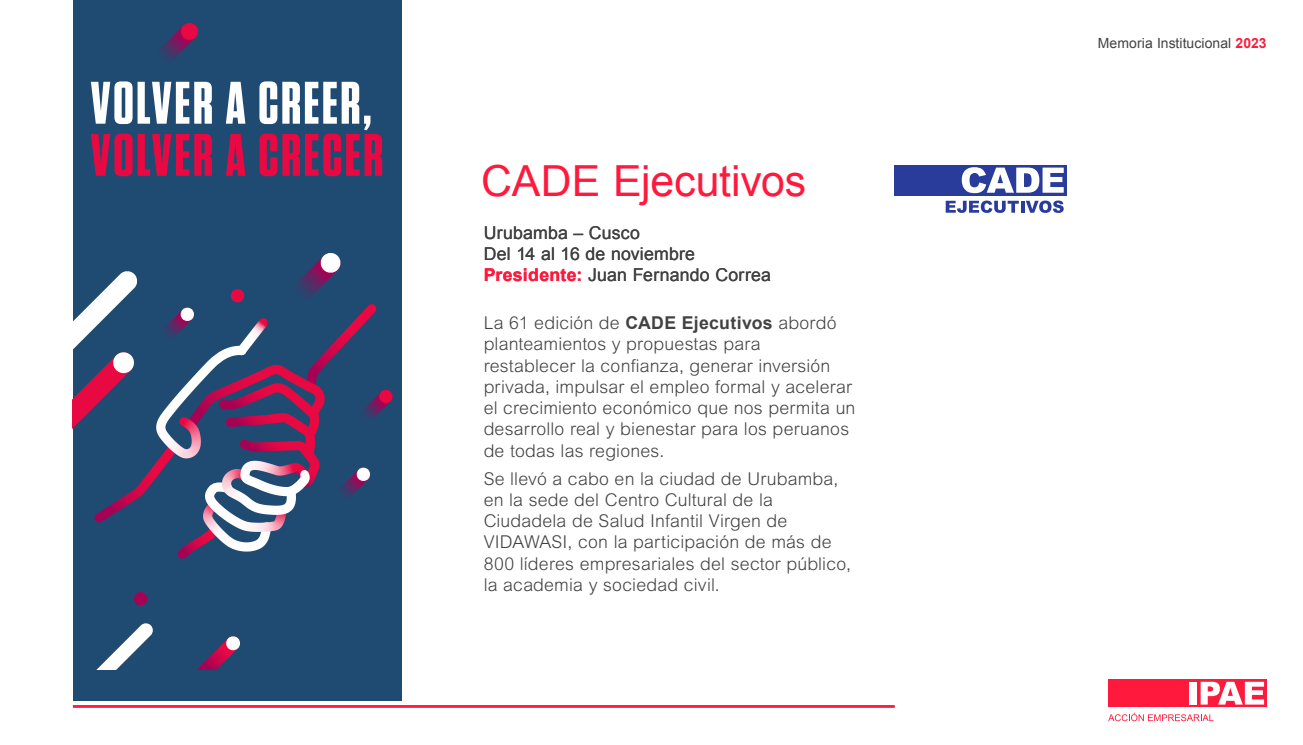
<style>
.page{position:relative;width:1303px;height:745px;background:#fff}
.page>*{position:absolute;margin:0;border:0;box-sizing:border-box;transform-origin:0 0}
.t1{font:42.75px "Arial";color:#ff1a3d}
.t2{font:300 17.62px/21.2px "Arial MT Std";letter-spacing:.01em;color:#424242}
.t3{font:17.62px/21.2px "Arial";letter-spacing:.01em;color:#424242}
.t4{font:14px "Arial";letter-spacing:.005em;color:#424242}
.s1{font-weight:700;color:#ff1a3d}
.s2{font-family:"Arial";font-weight:700}
</style>
<div class="page">
<div style="left:73px;top:0;width:329px;height:700px;background:#1f4a71"></div>
<div style="left:1107px;top:679px;width:159px;height:27px;background:#ff1a3d"></div>
<div style="left:1189px;top:681px;width:7px;height:23px;background:#fff"></div>
<svg style="left:1200px;top:681px;width:63px;height:23px"></svg>
<svg style="left:1108px;top:712px;width:103px;height:8px"></svg>
<div style="left:894px;top:165px;width:172px;height:30px;background:#293c9c"></div>
<svg style="left:961px;top:167px;width:102px;height:26px"></svg>
<svg style="left:945px;top:200px;width:73px;height:13px"></svg>
<svg style="left:1021px;top:201px;width:3px;height:11px"></svg>
<svg style="left:1025px;top:200px;width:38px;height:13px"></svg>
<svg style="left:91px;top:23px;width:121px;height:101px"></svg>
<svg style="left:226px;top:82px;width:19px;height:42px"></svg>
<svg style="left:91px;top:133px;width:121px;height:43px"></svg>
<svg style="left:226px;top:134px;width:19px;height:42px"></svg>
<svg style="left:259px;top:81px;width:123px;height:95px"></svg>
<hr style="left:73px;top:704px;width:821px;height:3px;background:#ff1a3d">
<svg style="left:73px;top:253px;width:320px;height:416px"></svg>
<h1 class="t1" style="left:481px;top:153px;width:326px">CADE Ejecutivos</h1>
<p class="t3" style="left:483px;top:222px;width:289px">Urubamba – Cusco<br>Del 14 al 16 de noviembre<br><span class="s1">Presidente:</span> Juan Fernando Correa</p>
<p class="t2" style="left:483px;top:312px;width:373px">La 61 edición de <span class="s2">CADE Ejecutivos</span> abordó planteamientos y propuestas para restablecer la confianza, generar inversión privada, impulsar el empleo formal y acelerar el crecimiento económico que nos permita un desarrollo real y bienestar para los peruanos de todas las regiones.</p>
<p class="t2" style="left:483px;top:467px;width:369px">Se llevó a cabo en la ciudad de Urubamba, en la sede del Centro Cultural de la Ciudadela de Salud Infantil Virgen de VIDAWASI, con la participación de más de 800 líderes empresariales del sector público, la academia y sociedad civil.</p>
<p class="t4" style="left:1097px;top:34px;width:170px">Memoria Institucional <span class="s1">2023</span></p>
</div>
